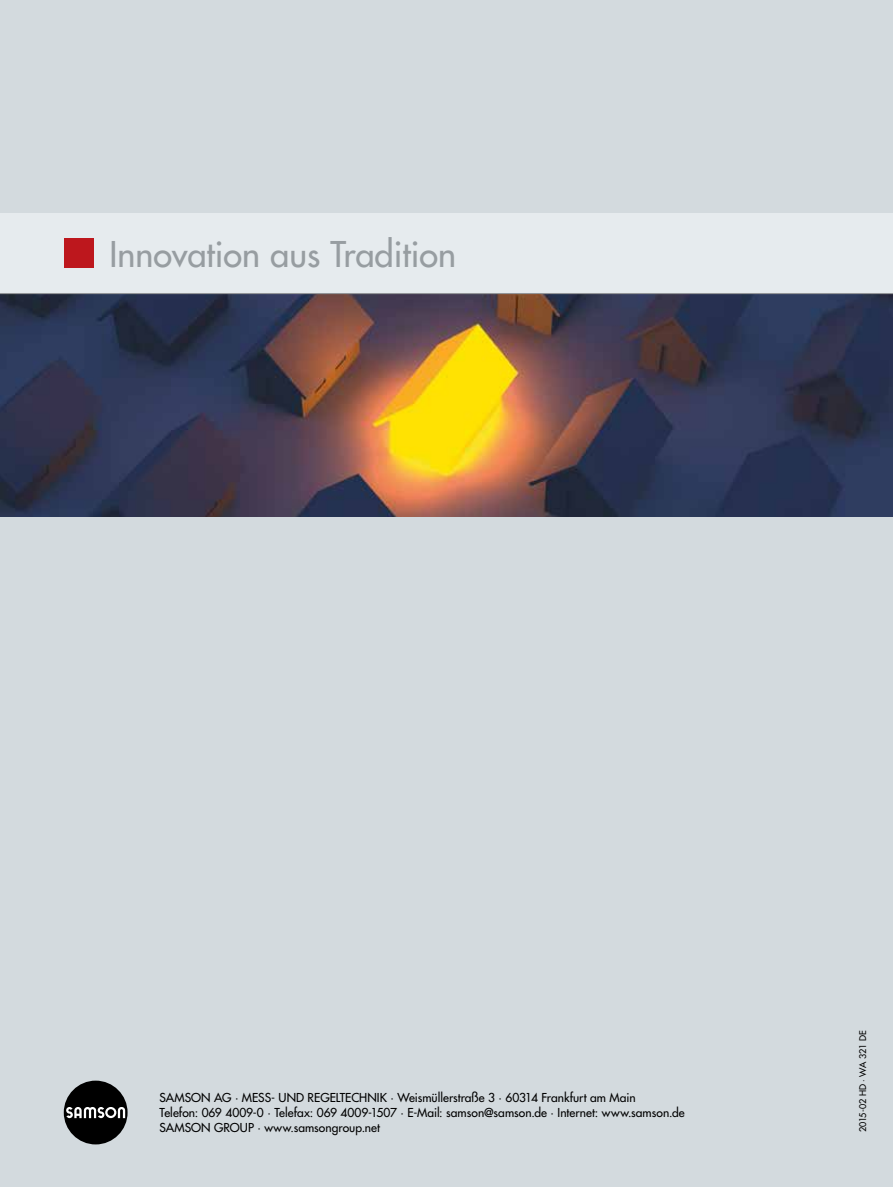
<style>
.page{position:relative;width:893px;height:1187px;background:#fff}
.page>*{position:absolute;margin:0;border:0;box-sizing:border-box;transform-origin:0 0}
.t1{font:34.5px "Futura";color:#979da1}
.t2{font:12px/15px "Futura";letter-spacing:.005em;color:#000}
.t3{font:9px "Futura";color:#000}
</style>
<div class="page">
<div style="left:0;top:0;width:893px;height:1186px;background:#d3dade"></div>
<div style="left:0;top:213px;width:893px;height:80px;background:#e6ebee"></div>
<img style="left:0;top:294px;width:893px;height:223px">
<div style="left:64px;top:1080px;width:64px;height:64px;background:#000;border-radius:50%"></div>
<svg style="left:105px;top:1106px;width:11px;height:11px"></svg>
<div style="left:107px;top:1109px;width:7px;height:6px;background:#000;border-radius:50%"></div>
<svg style="left:118px;top:1107px;width:7px;height:10px"></svg>
<svg style="left:66px;top:1107px;width:38px;height:10px"></svg>
<div style="left:64px;top:238px;width:30px;height:30px;background:#bd171d"></div>
<hr style="left:0;top:293px;width:893px;height:1px;background:#939598">
<h1 class="t1" style="left:109px;top:231px;width:348px">Innovation aus Tradition</h1>
<p class="t2" style="left:159px;top:1090px;width:527px">SAMSON AG · MESS- UND REGELTECHNIK · Weismüllerstraße 3 · 60314 Frankfurt am Main<br>Telefon: 069 4009-0 · Telefax: 069 4009-1507 · E-Mail: samson@samson.de · Internet: www.samson.de<br>SAMSON GROUP · www.samsongroup.net</p>
<p class="t3" style="left:857px;top:1131px;width:103px;rotate:-90deg">2015-02 HD · WA 321 DE</p>
</div>
